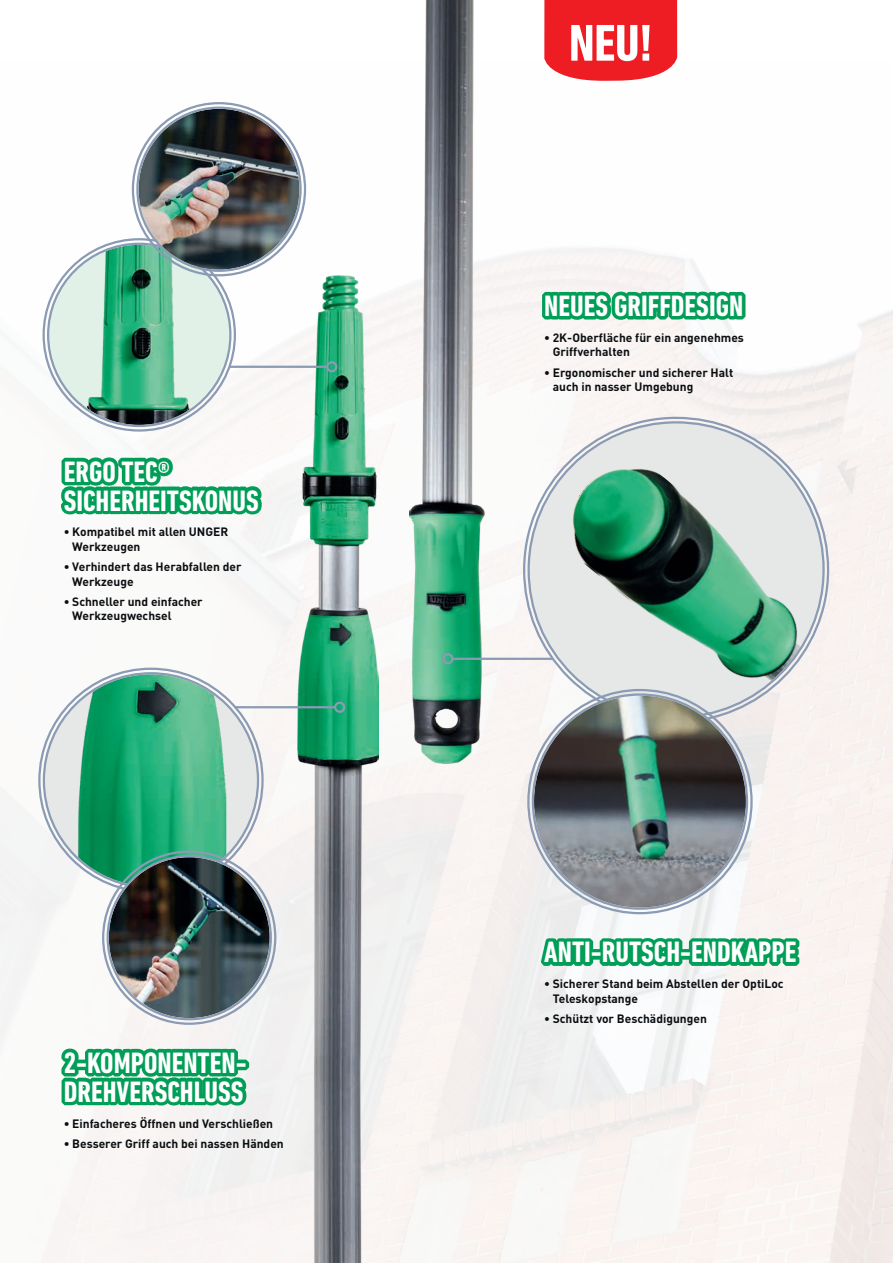
<style>
.page{position:relative;width:893px;height:1263px;background:#fff}
.page>*{position:absolute;margin:0;border:0;box-sizing:border-box;transform-origin:0 0}
.t1{font:700 condensed 52.5px "DIN Next LT Pro";color:#fff;scale:1.05 1}
.t2{font:700 condensed 30px/28.8px "DIN Next LT Pro";color:#fff}
.t3{font:700 12px/14.2px "DIN Pro";color:#0b0e10}
</style>
<div class="page">
<img style="left:0;top:251px;width:893px;height:1012px">
<svg style="left:37px;top:666px;width:228px;height:228px"></svg>
<svg style="left:42px;top:703px;width:218px;height:187px;background:#69bd9c"></svg>
<img style="left:409px;top:0;width:75px;height:763px">
<img style="left:298px;top:276px;width:81px;height:987px">
<svg style="left:522px;top:416px;width:308px;height:308px"></svg>
<svg style="left:526px;top:420px;width:300px;height:299px"></svg>
<svg style="left:526px;top:688px;width:228px;height:227px"></svg>
<img style="left:531px;top:692px;width:218px;height:219px">
<svg style="left:0;top:561px;width:1px;height:102px"></svg>
<hr style="left:229px;top:366px;width:98px;height:2px;background:#8a9bb3">
<div style="left:326px;top:361px;width:11px;height:11px;border:2px solid #8a9bb3;border-radius:50%"></div>
<hr style="left:235px;top:706px;width:100px;height:2px;background:#8a9bb3">
<div style="left:334px;top:702px;width:11px;height:11px;border:2px solid #8a9bb3;border-radius:50%"></div>
<hr style="left:452px;top:658px;width:101px;height:2px;background:#8a9bb3">
<div style="left:442px;top:653px;width:11px;height:11px;border:2px solid #8a9bb3;border-radius:50%"></div>
<svg style="left:544px;top:0;width:134px;height:81px;background:#ee2b31"></svg>
<svg style="left:538px;top:248px;width:211px;height:289px"></svg>
<svg style="left:536px;top:877px;width:267px;height:138px"></svg>
<svg style="left:41px;top:102px;width:266px;height:601px"></svg>
<svg style="left:55px;top:849px;width:223px;height:324px"></svg>
<h2 class="t2" style="left:64px;top:457px;width:197px">ERGO TEC®<br>SICHERHEITSKONUS</h2>
<p class="t3" style="left:72px;top:524px;width:157px;text-indent:-9px">• Kompatibel mit allen UNGER<br>Werkzeugen</p>
<p class="t3" style="left:72px;top:559px;width:171px;text-indent:-9px">• Verhindert das Herabfallen der<br>Werkzeuge</p>
<p class="t3" style="left:72px;top:594px;width:132px;text-indent:-9px">• Schneller und einfacher<br>Werkzeugwechsel</p>
<h2 class="t2" style="left:64px;top:1048px;width:184px">2-KOMPONENTEN-<br>DREHVERSCHLUSS</h2>
<p class="t3" style="left:64px;top:1115px;width:211px">• Einfacheres Öffnen und Verschließen</p>
<p class="t3" style="left:64px;top:1136px;width:222px">• Besserer Griff auch bei nassen Händen</p>
<h1 class="t1" style="left:569px;top:13px;width:82px">NEU!</h1>
<h2 class="t2" style="left:544px;top:291px;width:200px">NEUES GRIFFDESIGN</h2>
<p class="t3" style="left:553px;top:330px;width:193px;text-indent:-9px">• 2K-Oberfläche für ein angenehmes<br>Griffverhalten</p>
<p class="t3" style="left:553px;top:365px;width:182px;text-indent:-9px">• Ergonomischer und sicherer Halt auch in nasser Umgebung</p>
<h2 class="t2" style="left:544px;top:938px;width:254px">ANTI-RUTSCH-ENDKAPPE</h2>
<p class="t3" style="left:553px;top:976px;width:232px;text-indent:-9px">• Sicherer Stand beim Abstellen der OptiLoc<br>Teleskopstange</p>
<p class="t3" style="left:544px;top:1011px;width:164px">• Schützt vor Beschädigungen</p>
</div>
